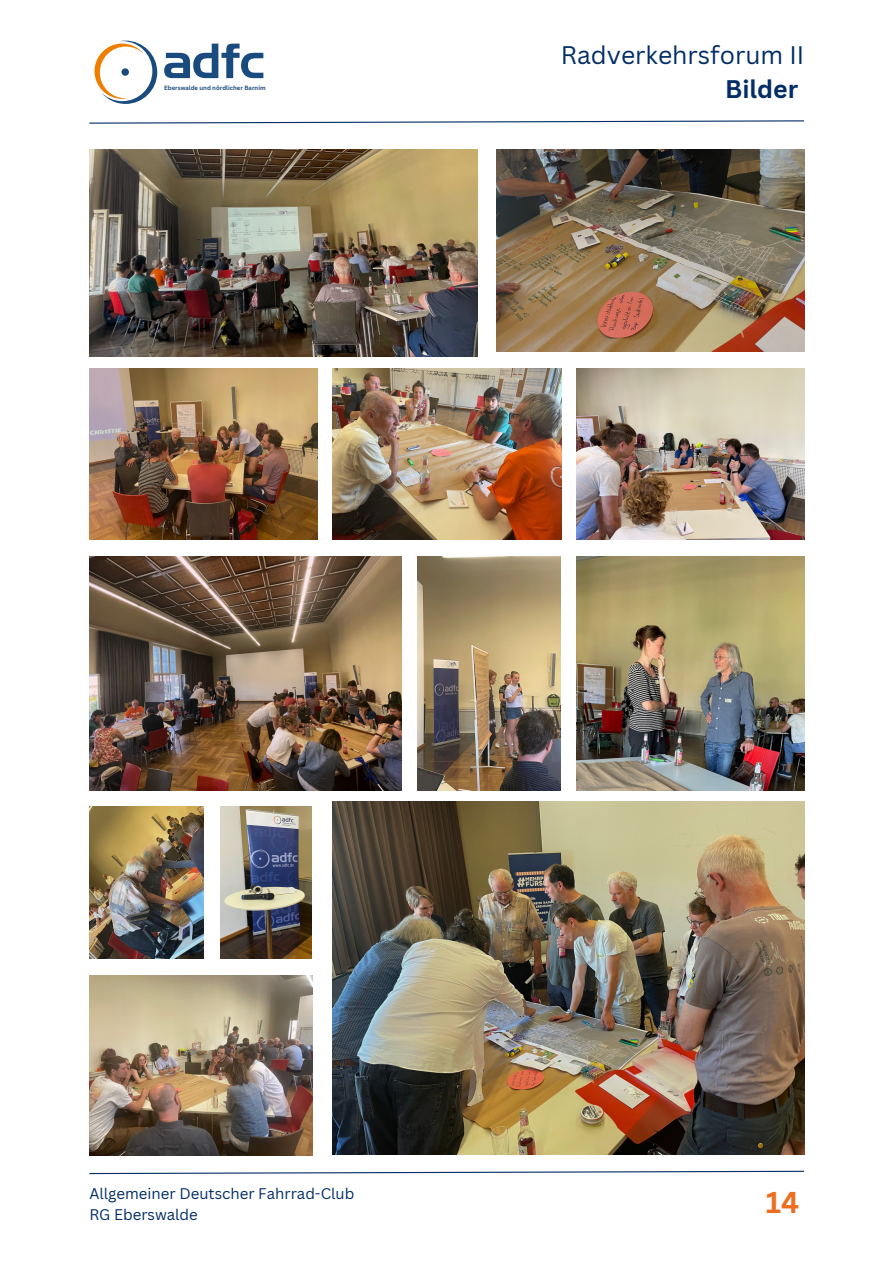
<style>
.page{position:relative;width:893px;height:1264px;background:#fff}
.page>*{position:absolute;margin:0;border:0;box-sizing:border-box;transform-origin:0 0}
.t1{font:700 29.25px "Canva Sans";color:#ed6e20}
.t2{font:24.75px "Canva Sans";color:#022d66}
.t3{font:700 24.75px "Canva Sans";color:#022d66}
.t4{font:15px/20.4px "Canva Sans";color:#022d66}
.t5{font:700 6px "Canva Sans";color:#1a4b7e}
</style>
<div class="page">
<svg style="left:89px;top:120px;width:716px;height:4px"></svg>
<svg style="left:164px;top:44px;width:99px;height:34px"></svg>
<svg style="left:94px;top:41px;width:63px;height:63px"></svg>
<div style="left:121px;top:68px;width:8px;height:8px;background:#1a4b7e;border-radius:50%"></div>
<svg style="left:89px;top:1170px;width:716px;height:4px"></svg>
<img style="left:89px;top:149px;width:388px;height:207px">
<img style="left:576px;top:556px;width:228px;height:234px">
<img style="left:576px;top:368px;width:228px;height:171px">
<img style="left:333px;top:368px;width:228px;height:171px">
<img style="left:89px;top:368px;width:229px;height:171px">
<img style="left:333px;top:801px;width:471px;height:353px">
<img style="left:89px;top:556px;width:312px;height:234px">
<img style="left:220px;top:806px;width:91px;height:152px">
<img style="left:496px;top:149px;width:308px;height:203px">
<img style="left:90px;top:806px;width:113px;height:152px">
<img style="left:417px;top:556px;width:143px;height:234px">
<img style="left:89px;top:975px;width:223px;height:180px">
<p class="t5" style="left:164px;top:84px;width:103px">Eberswalde und nördlicher Barnim</p>
<h2 class="t2" style="left:560px;top:38px;width:245px">Radverkehrsforum II</h2>
<h2 class="t3" style="left:725px;top:72px;width:75px">Bilder</h2>
<p class="t4" style="left:89px;top:1183px;width:266px">Allgemeiner Deutscher Fahrrad-Club<br>RG Eberswalde</p>
<h1 class="t1" style="left:765px;top:1181px;width:35px">14</h1>
</div>
